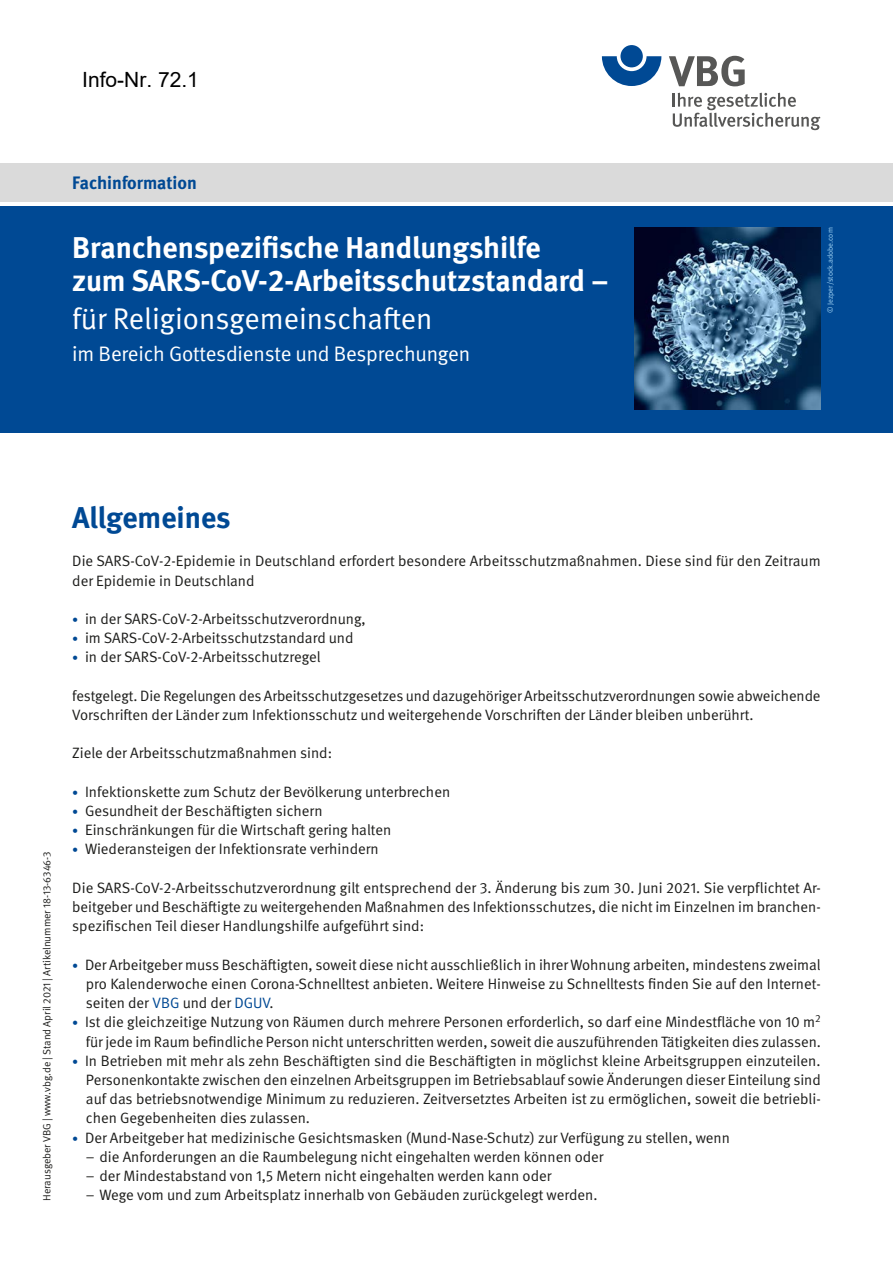
<style>
.page{position:relative;width:893px;height:1263px;background:#fff}
.page>*{position:absolute;margin:0;border:0;box-sizing:border-box;transform-origin:0 0}
._01_Überschriften_Titel{font:700 30px/33px "DGUV Meta";color:#fff}
._01_Überschriften_D_-_Überschrift_blau20p{font:30px "DGUV Meta";color:#fff}
._01_Überschriften_D_-_Überschrift_blau20p-2{font:700 30px "DGUV Meta";color:#004994}
._01_Überschriften_Untertitel{font:21px "DGUV Meta";letter-spacing:-.01em;color:#fff}
.t1{font:21px "Arial";color:#000}
._01_Überschriften_Fachinformation{font:700 18px "DGUV Meta";color:#004994}
._02_Fließtext_Fließtext{font:15px/19.2px "DGUV Meta";color:#1d1d1b;text-align:justify}
._02_Fließtext_Fließtext_ohne_Abstand{font:15px "DGUV Meta";color:#1d1d1b}
._02_Fließtext_Stand{font:10.5px "DGUV Meta";color:#1d1d1b}
._02_Fließtext_Copyright{font:7.5px "DGUV Meta";color:#a2d4f4}
.s1{font-size:12px;color:#004994}
.s2{color:#004994}
</style>
<div class="page">
<svg style="left:602px;top:56px;width:59px;height:30px"></svg>
<div style="left:620px;top:45px;width:23px;height:22px;background:#004994;border-radius:50%"></div>
<svg style="left:669px;top:56px;width:76px;height:30px"></svg>
<svg style="left:673px;top:93px;width:147px;height:37px"></svg>
<div style="left:0;top:163px;width:893px;height:38px;background:#dadada"></div>
<div style="left:0;top:206px;width:893px;height:226px;background:#004994"></div>
<img style="left:635px;top:227px;width:186px;height:182px">
<h2 class="t1" style="left:82px;top:65px;width:118px">Info-Nr. 72.1</h2>
<p class="_01_Überschriften_Fachinformation" style="left:72px;top:172px;width:126px">Fachinformation</p>
<p class="_01_Überschriften_Titel" style="left:72px;top:232px;width:538px">Branchenspezifische Handlungshilfe<br>zum SARS-CoV-2-Arbeitsschutzstandard –</p>
<h1 class="_01_Überschriften_D_-_Überschrift_blau20p" style="left:72px;top:301px;width:362px">für Religionsgemeinschaften</h1>
<h1 class="_01_Überschriften_Untertitel" style="left:72px;top:342px;width:399px">im Bereich Gottesdienste und Besprechungen</h1>
<p class="_02_Fließtext_Copyright" style="left:826px;top:313px;width:87px;rotate:-90deg">© Jezper/stock.adobe.com</p>
<p class="_02_Fließtext_Stand" style="left:41px;top:1201px;width:351px;rotate:-90deg">Herausgeber VBG | www.vbg.de | Stand April 2021 | Artikelnummer 18-13-6346-3</p>
<h1 class="_01_Überschriften_D_-_Überschrift_blau20p-2" style="left:72px;top:500px;width:160px">Allgemeines</h1>
<p class="_02_Fließtext_Fließtext" style="left:72px;top:552px;width:750px">Die SARS-CoV-2-Epidemie in Deutschland erfordert besondere Arbeitsschutzmaßnahmen. Diese sind für den Zeitraum der Epidemie in Deutschland</p>
<p class="_02_Fließtext_Fließtext" style="left:72px;top:610px;width:295px"><span class="s1">•</span> in der SARS-CoV-2-Arbeitsschutzverordnung,</p>
<p class="_02_Fließtext_Fließtext" style="left:72px;top:629px;width:283px"><span class="s1">•</span> im SARS-CoV-2-Arbeitsschutzstandard und</p>
<p class="_02_Fließtext_Fließtext" style="left:72px;top:648px;width:250px"><span class="s1">•</span> in der SARS-CoV-2-Arbeitsschutzregel</p>
<p class="_02_Fließtext_Fließtext" style="left:72px;top:686px;width:750px">festgelegt. Die Regelungen des Arbeitsschutzgesetzes und dazugehöriger Arbeitsschutzverordnungen sowie abweichende<br>Vorschriften der Länder zum Infektionsschutz und weitergehende Vorschriften der Länder bleiben unberührt.</p>
<p class="_02_Fließtext_Fließtext_ohne_Abstand" style="left:72px;top:745px;width:261px">Ziele der Arbeitsschutzmaßnahmen sind:</p>
<p class="_02_Fließtext_Fließtext" style="left:72px;top:782px;width:379px"><span class="s1">•</span> Infektionskette zum Schutz der Bevölkerung unterbrechen</p>
<p class="_02_Fließtext_Fließtext" style="left:72px;top:802px;width:252px"><span class="s1">•</span> Gesundheit der Beschäftigten sichern</p>
<p class="_02_Fließtext_Fließtext" style="left:72px;top:821px;width:321px"><span class="s1">•</span> Einschränkungen für die Wirtschaft gering halten</p>
<p class="_02_Fließtext_Fließtext" style="left:72px;top:840px;width:308px"><span class="s1">•</span> Wiederansteigen der Infektionsrate verhindern</p>
<p class="_02_Fließtext_Fließtext" style="left:72px;top:878px;width:750px">Die SARS-CoV-2-Arbeitsschutzverordnung gilt entsprechend der 3. Änderung bis zum 30. Juni 2021. Sie verpflichtet Ar&shy;beitgeber und Beschäftigte zu weitergehenden Maßnahmen des Infektionsschutzes, die nicht im Einzelnen im branchen&shy;spezifischen Teil dieser Handlungshilfe aufgeführt sind:</p>
<p class="_02_Fließtext_Fließtext" style="left:86px;top:955px;width:736px;text-indent:-14px"><span class="s1">•</span> Der Arbeitgeber muss Beschäftigten, soweit diese nicht ausschließlich in ihrer Wohnung arbeiten, mindestens zweimal pro Kalenderwoche einen Corona-Schnelltest anbieten. Weitere Hinweise zu Schnelltests finden Sie auf den Internet&shy;seiten der <span class="s2">VBG</span> und der <span class="s2">DGUV</span>.</p>
<p class="_02_Fließtext_Fließtext" style="left:72px;top:1013px;width:750px;text-align:right"><span class="s1">•</span> Ist die gleichzeitige Nutzung von Räumen durch mehrere Personen erforderlich, so darf eine Mindestfläche von 10 m<sup>2 </sup>für jede im Raum befindliche Person nicht unterschritten werden, soweit die auszuführenden Tätigkeiten dies zulassen.</p>
<p class="_02_Fließtext_Fließtext" style="left:86px;top:1051px;width:736px;text-indent:-14px"><span class="s1">•</span> In Betrieben mit mehr als zehn Beschäftigten sind die Beschäftigten in möglichst kleine Arbeitsgruppen einzuteilen.<br>Personenkontakte zwischen den einzelnen Arbeitsgruppen im Betriebsablauf sowie Änderungen dieser Einteilung sind auf das betriebsnotwendige Minimum zu reduzieren. Zeitversetztes Arbeiten ist zu ermöglichen, soweit die betriebli&shy;chen Gegebenheiten dies zulassen.</p>
<p class="_02_Fließtext_Fließtext" style="left:72px;top:1128px;width:659px"><span class="s1">•</span> Der Arbeitgeber hat medizinische Gesichtsmasken (Mund-Nase-Schutz) zur Verfügung zu stellen, wenn</p>
<p class="_02_Fließtext_Fließtext" style="left:86px;top:1147px;width:519px">– die Anforderungen an die Raumbelegung nicht eingehalten werden können oder</p>
<p class="_02_Fließtext_Fließtext" style="left:86px;top:1166px;width:467px">– der Mindestabstand von 1,5 Metern nicht eingehalten werden kann oder</p>
<p class="_02_Fließtext_Fließtext" style="left:86px;top:1186px;width:513px">– Wege vom und zum Arbeitsplatz innerhalb von Gebäuden zurückgelegt werden.</p>
</div>
